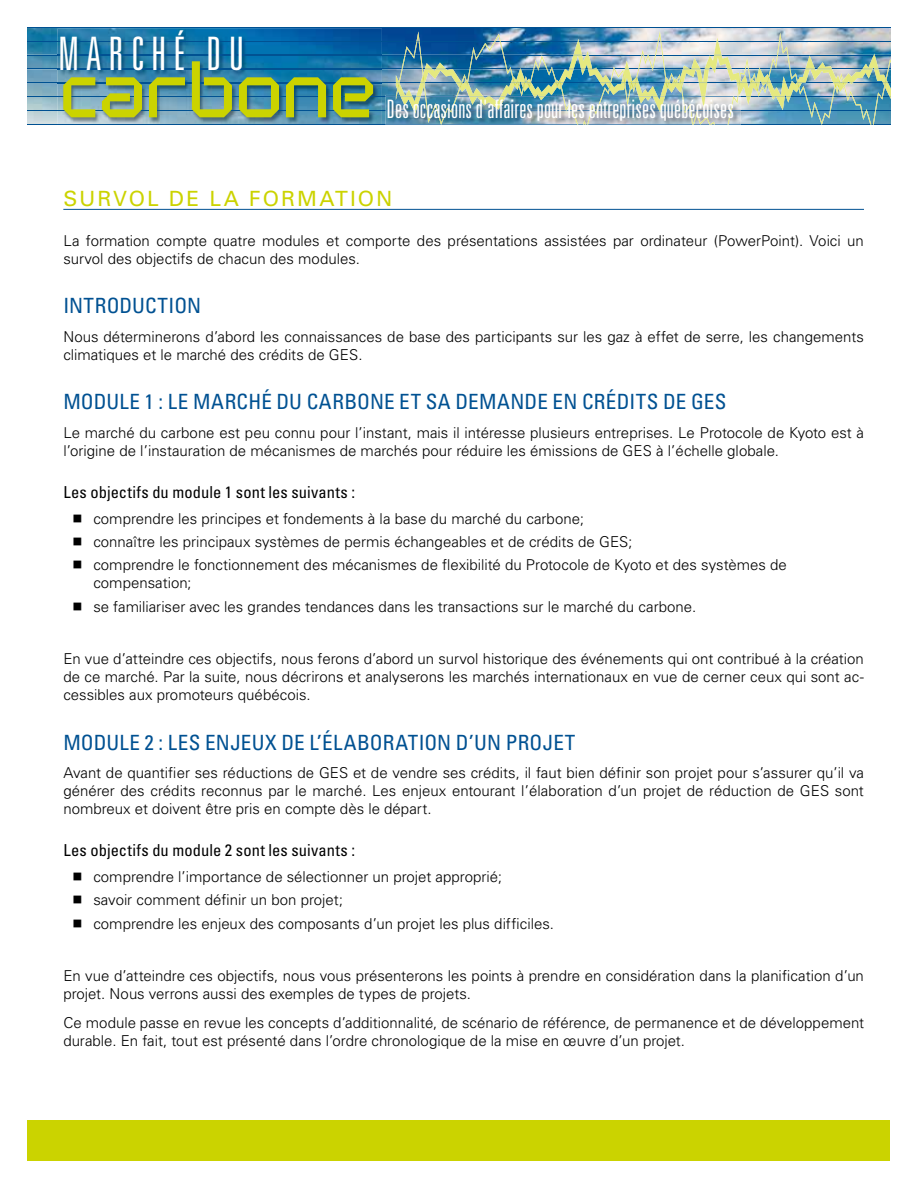
<style>
.page{position:relative;width:918px;height:1188px;background:#fff}
.page>*{position:absolute;margin:0;border:0;box-sizing:border-box;transform-origin:0 0}
.t1{font:57.6px "Blutter";color:#cbd300}
.t2{font:300 ultra-condensed 46.2px "Univers";letter-spacing:.155em;color:#fff}
.t3{font:300 ultra-condensed 25.35px "Univers";letter-spacing:.005em;color:#fff}
.t4{font:condensed 21px "Univers";letter-spacing:.01em;color:#005192}
.t5{font:21px "Univers";letter-spacing:.1em;color:#cbd300}
.t6{font:condensed 16.5px "Univers";letter-spacing:.005em;color:#000}
.t7{font:300 15px/18px "Univers";color:#000}
.s1{color:#fff}
</style>
<div class="page">
<img style="left:27px;top:28px;width:864px;height:96px">
<hr style="left:27px;top:27px;width:864px;height:1px;background:#005192">
<hr style="left:27px;top:41px;width:864px;height:1px;background:#005192">
<hr style="left:27px;top:55px;width:864px;height:1px;background:#005192">
<hr style="left:27px;top:69px;width:864px;height:1px;background:#005192">
<hr style="left:27px;top:83px;width:864px;height:1px;background:#005192">
<hr style="left:27px;top:97px;width:864px;height:1px;background:#005192">
<hr style="left:27px;top:110px;width:864px;height:1px;background:#005192">
<hr style="left:27px;top:124px;width:864px;height:1px;background:#005192">
<img style="left:873px;top:59px;width:18px;height:65px">
<svg style="left:875px;top:110px;width:16px;height:1px"></svg>
<img style="left:738px;top:33px;width:118px;height:72px">
<img style="left:602px;top:31px;width:81px;height:64px">
<img style="left:399px;top:31px;width:157px;height:52px">
<svg style="left:416px;top:41px;width:85px;height:1px"></svg>
<svg style="left:405px;top:55px;width:106px;height:1px"></svg>
<img style="left:683px;top:38px;width:203px;height:41px">
<svg style="left:714px;top:55px;width:161px;height:1px"></svg>
<svg style="left:683px;top:69px;width:208px;height:1px"></svg>
<svg style="left:746px;top:97px;width:145px;height:1px"></svg>
<img style="left:738px;top:76px;width:107px;height:16px">
<img style="left:665px;top:78px;width:17px;height:12px">
<svg style="left:665px;top:79px;width:226px;height:8px;background:#aac2aa"></svg>
<img style="left:511px;top:39px;width:146px;height:56px">
<svg style="left:573px;top:55px;width:16px;height:1px"></svg>
<img style="left:609px;top:73px;width:28px;height:18px">
<img style="left:513px;top:77px;width:49px;height:12px">
<svg style="left:511px;top:83px;width:128px;height:1px"></svg>
<img style="left:417px;top:63px;width:65px;height:32px">
<svg style="left:402px;top:69px;width:263px;height:1px"></svg>
<img style="left:423px;top:74px;width:45px;height:8px">
<img style="left:396px;top:75px;width:16px;height:7px">
<img style="left:57px;top:29px;width:325px;height:95px">
<img style="left:57px;top:41px;width:325px;height:1px">
<img style="left:57px;top:55px;width:325px;height:1px">
<img style="left:57px;top:69px;width:325px;height:1px">
<img style="left:57px;top:83px;width:325px;height:1px">
<img style="left:57px;top:97px;width:325px;height:1px">
<img style="left:57px;top:110px;width:325px;height:1px">
<img style="left:385px;top:95px;width:356px;height:16px">
<img style="left:385px;top:97px;width:356px;height:1px">
<img style="left:385px;top:124px;width:356px;height:1px">
<img style="left:441px;top:124px;width:288px;height:1px">
<img style="left:728px;top:96px;width:11px;height:28px">
<img style="left:586px;top:96px;width:129px;height:28px">
<img style="left:601px;top:97px;width:82px;height:1px">
<img style="left:591px;top:110px;width:100px;height:1px">
<img style="left:396px;top:95px;width:190px;height:29px">
<img style="left:506px;top:97px;width:58px;height:1px">
<img style="left:427px;top:110px;width:146px;height:1px">
<img style="left:400px;top:101px;width:21px;height:13px">
<svg style="left:396px;top:82px;width:72px;height:19px"></svg>
<img style="left:638px;top:96px;width:27px;height:16px">
<svg style="left:639px;top:96px;width:26px;height:4px"></svg>
<img style="left:468px;top:95px;width:38px;height:15px">
<img style="left:469px;top:97px;width:37px;height:1px">
<img style="left:701px;top:96px;width:5px;height:13px">
<svg style="left:533px;top:96px;width:13px;height:4px"></svg>
<img style="left:510px;top:95px;width:230px;height:1px">
<div style="left:28px;top:1120px;width:862px;height:40px;background:#cbd300"></div>
<hr style="left:63px;top:209px;width:801px;height:1px;background:#005192">
<h2 class="t2" style="left:59px;top:29px;width:187px">MARCHÉ DU</h2>
<h1 class="t1" style="left:59px;top:60px;width:318px">Carbone</h1>
<h3 class="t3" style="left:387px;top:96px;width:349px">Des occasions d'affaires pour les entreprises québécoises</h3>
<h3 class="t5" style="left:63px;top:185px;width:423px">SURVOL DE LA FORMATION<span class="s1">OOOOO</span></h3>
<p class="t7" style="left:63px;top:231px;width:802px">La formation compte quatre modules et comporte des présentations assistées par ordinateur (PowerPoint). Voici un survol des objectifs de chacun des modules.</p>
<h3 class="t4" style="left:63px;top:292px;width:139px">INTRODUCTION</h3>
<p class="t7" style="left:63px;top:327px;width:802px">Nous déterminerons d’abord les connaissances de base des participants sur les gaz à effet de serre, les changements climatiques et le marché des crédits de GES.</p>
<h3 class="t4" style="left:63px;top:389px;width:665px">MODULE 1 : LE MARCHÉ DU CARBONE ET SA DEMANDE EN CRÉDITS DE GES</h3>
<p class="t7" style="left:63px;top:423px;width:802px">Le marché du carbone est peu connu pour l’instant, mais il intéresse plusieurs entreprises. Le Protocole de Kyoto est à l’origine de l’instauration de mécanismes de marchés pour réduire les émissions de GES à l’échelle globale.</p>
<p class="t6" style="left:63px;top:481px;width:293px">Les objectifs du module 1 sont les suivants :</p>
<p class="t7" style="left:93px;top:506px;width:695px;line-height:23.4px">comprendre les principes et fondements à la base du marché du carbone;<br>connaître les principaux systèmes de permis échangeables et de crédits de GES;<br>comprendre le fonctionnement des mécanismes de flexibilité du Protocole de Kyoto et des systèmes de</p>
<p class="t7" style="left:93px;top:571px;width:605px;line-height:23.4px">compensation;<br>se familiariser avec les grandes tendances dans les transactions sur le marché du carbone.</p>
<p class="t7" style="left:63px;top:649px;width:802px;text-align:justify">En vue d’atteindre ces objectifs, nous ferons d’abord un survol historique des événements qui ont contribué à la création de ce marché. Par la suite, nous décrirons et analyserons les marchés internationaux en vue de cerner ceux qui sont ac&shy;cessibles aux promoteurs québécois.</p>
<h3 class="t4" style="left:63px;top:729px;width:514px">MODULE 2 : LES ENJEUX DE L’ÉLABORATION D’UN PROJET</h3>
<p class="t7" style="left:63px;top:764px;width:802px;text-align:justify">Avant de quantifier ses réductions de GES et de vendre ses crédits, il faut bien définir son projet pour s’assurer qu’il va générer des crédits reconnus par le marché. Les enjeux entourant l’élaboration d’un projet de réduction de GES sont nombreux et doivent être pris en compte dès le départ.</p>
<p class="t6" style="left:63px;top:839px;width:293px">Les objectifs du module 2 sont les suivants :</p>
<p class="t7" style="left:93px;top:864px;width:462px;line-height:23.4px">comprendre l’importance de sélectionner un projet approprié;<br>savoir comment définir un bon projet;<br>comprendre les enjeux des composants d’un projet les plus difficiles.</p>
<p class="t7" style="left:63px;top:966px;width:802px">En vue d’atteindre ces objectifs, nous vous présenterons les points à prendre en considération dans la planification d’un projet. Nous verrons aussi des exemples de types de projets.</p>
<p class="t7" style="left:63px;top:1013px;width:802px">Ce module passe en revue les concepts d’additionnalité, de scénario de référence, de permanence et de développement durable. En fait, tout est présenté dans l’ordre chronologique de la mise en œuvre d’un projet.</p>
</div>
